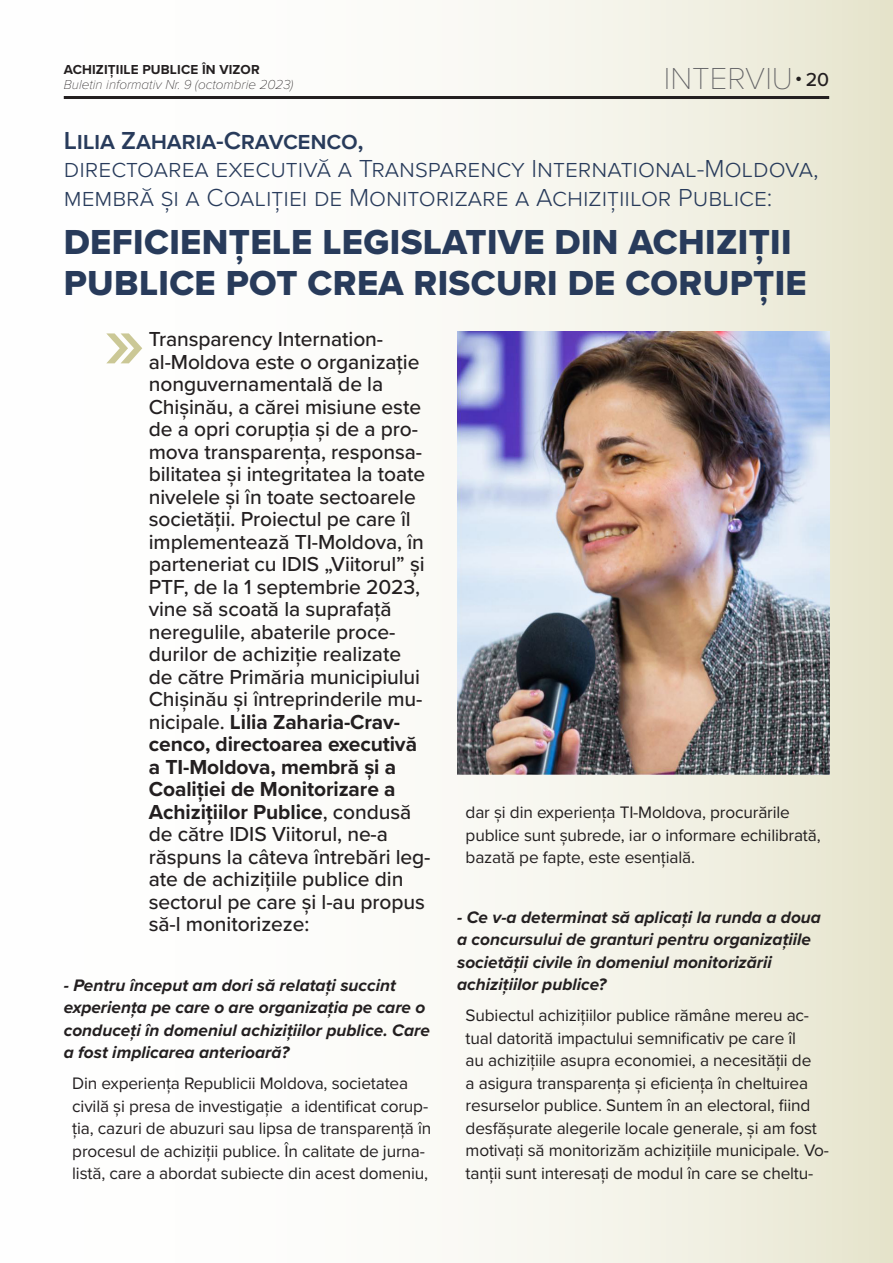
<style>
.page{position:relative;width:893px;height:1263px;background:#fff}
.page>*{position:absolute;margin:0;border:0;box-sizing:border-box;transform-origin:0 0}
.LEAD{font:600 83.85px "Proxima Nova";color:#cbc896}
.Titlu{font:36px "Proxima Nova Extrabld";letter-spacing:.01em;color:#283b5b}
.Rubrica_pagina{font:100 31.5px "Proxima Nova T";color:#636366}
.Titlu-2{font:300 25.5px/28px "Proxima Nova";color:#283b5b}
.Titlu-3{font:600 25.5px "Proxima Nova";letter-spacing:-.01em;color:#283b5b}
.LEAD-2{font:500 21px/22.5px "Proxima Nova";letter-spacing:-.005em;color:#231f20}
.t1{font:500 19.5px "Proxima Nova";color:#231f20}
.Text_body{font:17.25px/22.5px "Proxima Nova";letter-spacing:-.01em;color:#231f20}
.Text_body-2{font:italic 700 17.25px/22.5px "Proxima Nova";color:#231f20}
.t2{font:italic 100 13.5px "Proxima Nova";color:#231f20}
.t3{font:700 13.5px "Proxima Nova";letter-spacing:.01em;color:#231f20}
.s1{font-weight:700}
</style>
<div class="page">
<div style="left:0;top:0;width:893px;height:1263px;background:linear-gradient(to right,#fff,#ebead7)"></div>
<hr style="left:64px;top:96px;width:765px;height:3px;background:#231f20">
<img style="left:457px;top:332px;width:372px;height:442px">
<p class="t3" style="left:64px;top:60px;width:197px">ACHIZIȚIILE PUBLICE ÎN VIZOR</p>
<p class="t2" style="left:64px;top:75px;width:231px">Buletin informativ Nr. 9 (octombrie 2023)</p>
<p class="Rubrica_pagina" style="left:664px;top:55px;width:131px">INTERVIU</p>
<p class="t1" style="left:796px;top:65px;width:34px"><sup>●</sup> 20</p>
<p class="Titlu-3" style="left:64px;top:122px;width:301px">Lilia Zaharia-Cravcenco,</p>
<p class="Titlu-2" style="left:64px;top:154px;width:756px">directoarea executivă a Transparency International-Moldova, membră și a Coaliției de Monitorizare a Achizițiilor Publice:</p>
<p class="Titlu" style="left:64px;top:215px;width:729px">DEFICIENȚELE LEGISLATIVE DIN ACHIZIȚII</p>
<p class="Titlu" style="left:64px;top:256px;width:745px">PUBLICE POT CREA RISCURI DE CORUPȚIE</p>
<p class="LEAD" style="left:104px;top:278px;width:43px">»</p>
<p class="LEAD-2" style="left:149px;top:327px;width:283px">Transparency Internation&shy;al-Moldova este o organizație nonguvernamentală de la<br>Chișinău, a cărei misiune este de a opri corupția și de a pro&shy;mova transparența, responsa&shy;bilitatea și integritatea la toate nivelele și în toate sectoarele societății. Proiectul pe care îl implementează TI-Moldova, în parteneriat cu IDIS „Viitorul” și<br>PTF, de la 1 septembrie 2023, vine să scoată la suprafață neregulile, abaterile proce&shy;durilor de achiziție realizate<br>de către Primăria municipiului<br>Chișinău și întreprinderile mu&shy;nicipale. <span class="s1">Lilia Zaharia-Crav&shy;cenco, directoarea executivă a TI-Moldova, membră și a<br>Coaliției de Monitorizare a<br>Achizițiilor Publice</span>, condusă de către IDIS Viitorul, ne-a răspuns la câteva întrebări leg&shy;ate de achizițiile publice din sectorul pe care și l-au propus să-l monitorizeze:</p>
<p class="Text_body-2" style="left:64px;top:973px;width:368px">- Pentru început am dori să relatați succint experiența pe care o are organizația pe care o conduceți în domeniul achizițiilor publice. Care a fost implicarea anterioară?</p>
<p class="Text_body" style="left:72px;top:1071px;width:361px">Din experiența Republicii Moldova, societatea civilă și presa de investigație a identificat corup&shy;ția, cazuri de abuzuri sau lipsa de transparență în procesul de achiziții publice. În calitate de jurna&shy;listă, care a abordat subiecte din acest domeniu,</p>
<p class="Text_body" style="left:466px;top:800px;width:357px">dar și din experiența TI-Moldova, procurările publice sunt șubrede, iar o informare echilibrată, bazată pe fapte, este esențială.</p>
<p class="Text_body-2" style="left:457px;top:905px;width:365px">- Ce v-a determinat să aplicați la runda a doua a concursului de granturi pentru organizațiile societății civile în domeniul monitorizării achizițiilor publice?</p>
<p class="Text_body" style="left:466px;top:1003px;width:365px">Subiectul achizițiilor publice rămâne mereu ac&shy;tual datorită impactului semnificativ pe care îl<br>au achizițiile asupra economiei, a necesității de<br>a asigura transparența și eficiența în cheltuirea resurselor publice. Suntem în an electoral, fiind desfășurate alegerile locale generale, și am fost motivați să monitorizăm achizițiile municipale. Vo&shy;tanții sunt interesați de modul în care se cheltu-</p>
</div>
